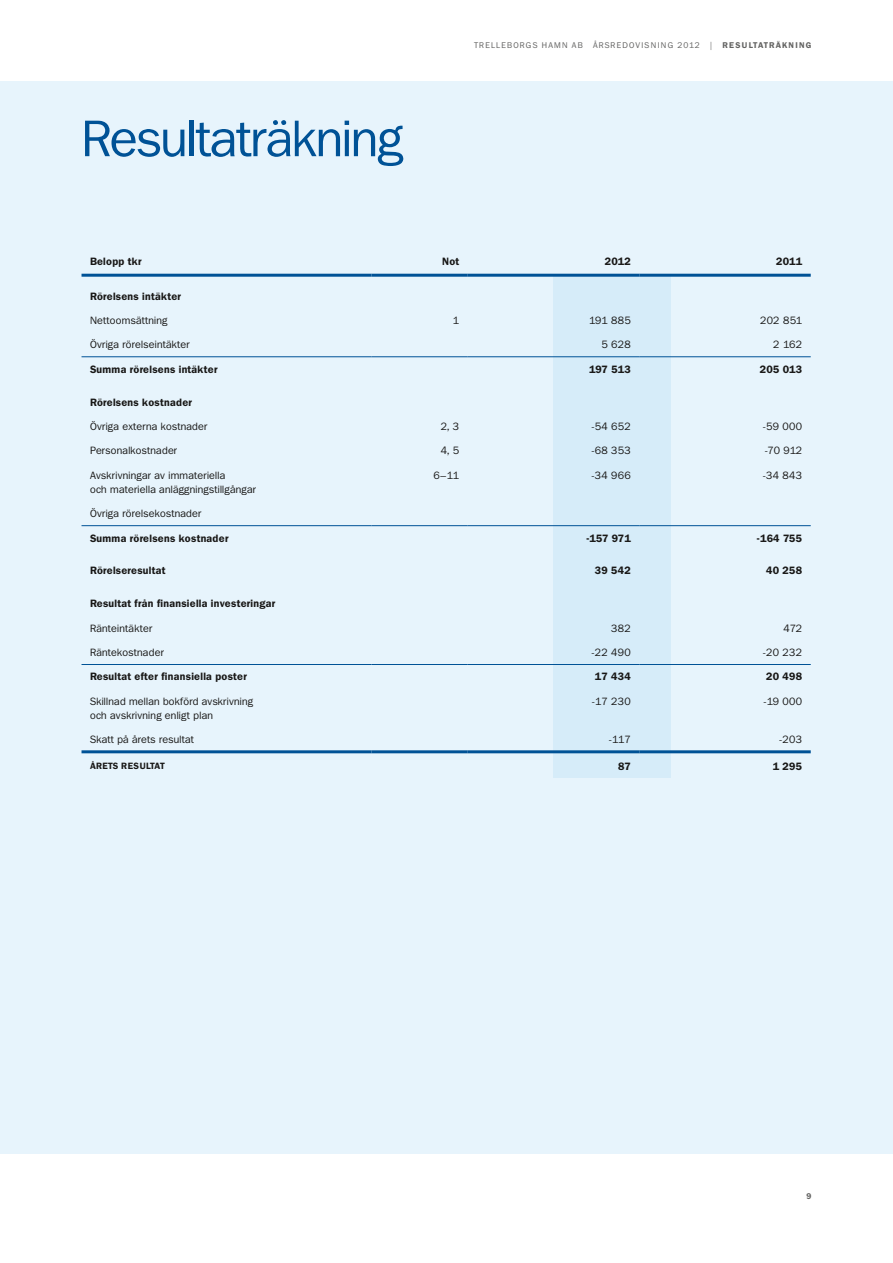
<style>
.page{position:relative;width:893px;height:1263px;background:#fff}
.page>*{position:absolute;margin:0;border:0;box-sizing:border-box;transform-origin:0 0}
.t1{font:51px "Franklin ITC Book";letter-spacing:-.01em;color:#005296}
.t2{font:10.5px/14.2px "Franklin ITC Book";letter-spacing:.025em;color:#181716}
.t3{font:10.5px "Franklin ITC Demi";letter-spacing:.025em;color:#181716}
.t4{font:9px "Franklin ITC Demi";letter-spacing:.07em;color:#181716}
.t5{font:8.25px "Franklin ITC Book";letter-spacing:.125em;color:#626261}
.t6{font:8.25px "Franklin ITC Demi";letter-spacing:.17em;color:#626261}
</style>
<div class="page">
<div style="left:0;top:82px;width:893px;height:1072px;background:#e7f4fc"></div>
<div style="left:554px;top:277px;width:117px;height:501px;background:#d6ecf9"></div>
<hr style="left:82px;top:356px;width:289px;height:1px;background:#005296">
<hr style="left:371px;top:356px;width:97px;height:1px;background:#005296">
<hr style="left:468px;top:356px;width:171px;height:1px;background:#005296">
<hr style="left:639px;top:356px;width:172px;height:1px;background:#005296">
<hr style="left:82px;top:525px;width:289px;height:1px;background:#005296">
<hr style="left:371px;top:525px;width:97px;height:1px;background:#005296">
<hr style="left:468px;top:525px;width:171px;height:1px;background:#005296">
<hr style="left:639px;top:525px;width:172px;height:1px;background:#005296">
<hr style="left:82px;top:664px;width:289px;height:1px;background:#005296">
<hr style="left:371px;top:664px;width:97px;height:1px;background:#005296">
<hr style="left:468px;top:664px;width:171px;height:1px;background:#005296">
<hr style="left:639px;top:664px;width:172px;height:1px;background:#005296">
<hr style="left:82px;top:750px;width:289px;height:3px;background:#005296">
<hr style="left:371px;top:750px;width:97px;height:3px;background:#005296">
<hr style="left:468px;top:750px;width:171px;height:3px;background:#005296">
<hr style="left:639px;top:750px;width:172px;height:3px;background:#005296">
<hr style="left:82px;top:274px;width:289px;height:3px;background:#005296">
<hr style="left:371px;top:274px;width:97px;height:3px;background:#005296">
<hr style="left:468px;top:274px;width:171px;height:3px;background:#005296">
<hr style="left:639px;top:274px;width:172px;height:3px;background:#005296">
<h1 class="t1" style="left:82px;top:110px;width:323px">Resultaträkning</h1>
<p class="t5" style="left:474px;top:41px;width:7px">trelleb</p>
<p class="t5" style="left:513px;top:41px;width:14px">orgs</p>
<p class="t5" style="left:542px;top:41px;width:50px">ha mn AB årsred</p>
<p class="t5" style="left:629px;top:41px;width:13px">ovisning</p>
<p class="t5" style="left:677px;top:41px;width:24px">2012</p>
<p class="t5" style="left:710px;top:41px;width:3px">|</p>
<p class="t6" style="left:722px;top:41px;width:90px">resu ltaträkning</p>
<p class="t3" style="left:90px;top:255px;width:53px">Belopp tkr</p>
<p class="t3" style="left:442px;top:255px;width:18px">Not</p>
<p class="t3" style="left:605px;top:255px;width:27px">2012</p>
<p class="t3" style="left:776px;top:255px;width:27px">2011</p>
<p class="t3" style="left:90px;top:290px;width:92px">Rörelsens intäkter</p>
<p class="t2" style="left:90px;top:313px;width:79px">Nettoomsättning</p>
<p class="t2" style="left:453px;top:313px;width:8px">1</p>
<p class="t2" style="left:589px;top:313px;width:43px">191 885</p>
<p class="t2" style="left:760px;top:313px;width:44px">202 851</p>
<p class="t2" style="left:90px;top:338px;width:101px">Övriga rörelseintäkter</p>
<p class="t2" style="left:601px;top:338px;width:31px">5 628</p>
<p class="t2" style="left:773px;top:338px;width:30px">2 162</p>
<p class="t3" style="left:90px;top:363px;width:129px">Summa rörelsens intäkter</p>
<p class="t3" style="left:589px;top:363px;width:43px">197 513</p>
<p class="t3" style="left:760px;top:363px;width:44px">205 013</p>
<p class="t3" style="left:90px;top:396px;width:103px">Rörelsens kostnader</p>
<p class="t2" style="left:90px;top:419px;width:119px">Övriga externa kostnader</p>
<p class="t2" style="left:441px;top:419px;width:20px">2, 3</p>
<p class="t2" style="left:591px;top:419px;width:41px">-54 652</p>
<p class="t2" style="left:763px;top:419px;width:41px">-59 000</p>
<p class="t2" style="left:90px;top:444px;width:89px">Personalkostnader</p>
<p class="t2" style="left:441px;top:444px;width:20px">4, 5</p>
<p class="t2" style="left:591px;top:444px;width:41px">-68 353</p>
<p class="t2" style="left:765px;top:444px;width:39px">-70 912</p>
<p class="t2" style="left:90px;top:468px;width:168px">Avskrivningar av immateriella<br>och materiella anläggningstillgångar</p>
<p class="t2" style="left:433px;top:468px;width:27px">6–11</p>
<p class="t2" style="left:591px;top:468px;width:41px">-34 966</p>
<p class="t2" style="left:763px;top:468px;width:41px">-34 843</p>
<p class="t2" style="left:90px;top:507px;width:113px">Övriga rörelsekostnader</p>
<p class="t3" style="left:90px;top:532px;width:140px">Summa rörelsens kostnader</p>
<p class="t3" style="left:586px;top:532px;width:46px">-157 971</p>
<p class="t3" style="left:757px;top:532px;width:47px">-164 755</p>
<p class="t3" style="left:90px;top:565px;width:77px">Rörelseresultat</p>
<p class="t3" style="left:595px;top:565px;width:37px">39 542</p>
<p class="t3" style="left:766px;top:565px;width:37px">40 258</p>
<p class="t3" style="left:90px;top:598px;width:187px">Resultat från finansiella investeringar</p>
<p class="t2" style="left:90px;top:621px;width:64px">Ränteintäkter</p>
<p class="t2" style="left:611px;top:621px;width:21px">382</p>
<p class="t2" style="left:783px;top:621px;width:20px">472</p>
<p class="t2" style="left:90px;top:645px;width:75px">Räntekostnader</p>
<p class="t2" style="left:591px;top:645px;width:41px">-22 490</p>
<p class="t2" style="left:763px;top:645px;width:41px">-20 232</p>
<p class="t3" style="left:90px;top:671px;width:158px">Resultat efter finansiella poster</p>
<p class="t3" style="left:595px;top:671px;width:37px">17 434</p>
<p class="t3" style="left:766px;top:671px;width:37px">20 498</p>
<p class="t2" style="left:90px;top:694px;width:165px">Skillnad mellan bokförd avskrivning och avskrivning enligt plan</p>
<p class="t2" style="left:592px;top:694px;width:40px">-17 230</p>
<p class="t2" style="left:763px;top:694px;width:40px">-19 000</p>
<p class="t2" style="left:90px;top:733px;width:105px">Skatt på årets resultat</p>
<p class="t2" style="left:609px;top:733px;width:24px">-117</p>
<p class="t2" style="left:779px;top:733px;width:24px">-203</p>
<p class="t4" style="left:90px;top:761px;width:75px">Årets resultat</p>
<p class="t3" style="left:618px;top:760px;width:14px">87</p>
<p class="t3" style="left:773px;top:760px;width:31px">1 295</p>
<p class="t6" style="left:806px;top:1191px;width:6px">9</p>
</div>
